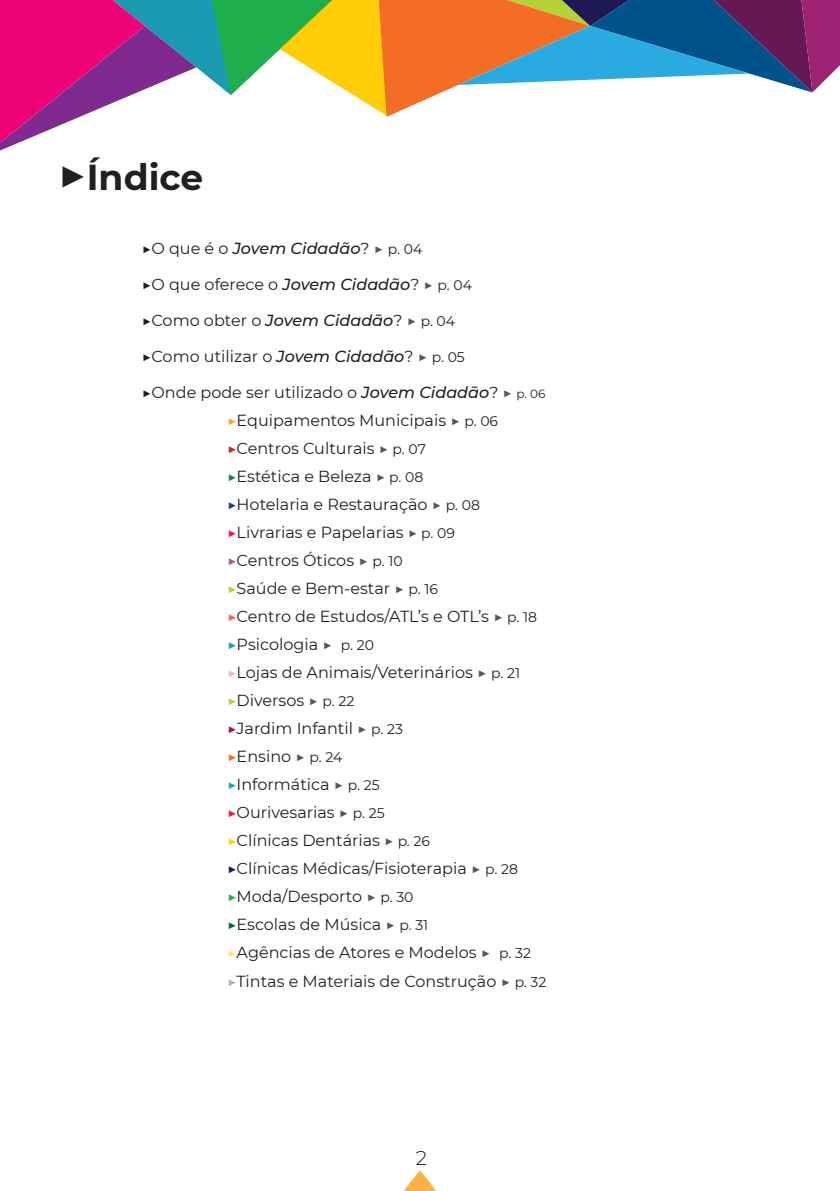
<style>
.page{position:relative;width:840px;height:1191px;background:#fff}
.page>*{position:absolute;margin:0;border:0;box-sizing:border-box;transform-origin:0 0}
.descontos{font:700 36px "Montserrat";color:#231f20}
.t1{font:300 20px "Montserrat";color:#231f20}
.texto{font:16px "Montserrat";color:#231f20}
.texto-2{font:italic 500 16px "Montserrat";color:#231f20}
.s1{font-weight:600;font-size:50px}
.s2{font-weight:600;font-style:normal}
.s3{font-weight:400;font-style:normal}
.s4{font-weight:600;font-style:normal;color:#57585a}
.s5{font-weight:400;font-style:normal;font-size:14px}
.s6{font-weight:600}
.s7{font-weight:500;font-style:italic}
.s8{font-weight:600;color:#57585a}
.s9{font-size:14px}
.s10{font-size:12px}
.s11{font-weight:600;color:#faa633}
.s12{font-weight:600;color:#cb242b}
.s13{font-weight:600;color:#19816a}
.s14{font-weight:600;color:#253f8e}
.s15{font-weight:600;color:#ed1c47}
.s16{font-weight:600;color:#a05f85}
.s17{font-weight:600;color:#b3d237}
.s18{font-weight:600;color:#f26648}
.s19{font-weight:600;color:#1c9ab1}
.s20{font-weight:600;color:#e9b7d4}
.s21{font-weight:600;color:#a61c33}
.s22{font-weight:600;color:#f36e24}
.s23{font-weight:600;color:#1aa9ab}
.s24{font-weight:600;color:#fcd406}
.s25{font-weight:600;color:#1f1854}
.s26{font-weight:600;color:#1eaf4c}
.s27{font-weight:600;color:#0b6755}
.s28{font-weight:600;color:#ffe383}
.s29{font-weight:600;color:#b4b4b3}
</style>
<div class="page">
<svg style="left:0;top:0;width:196px;height:151px"></svg>
<svg style="left:202px;top:0;width:637px;height:117px"></svg>
<svg style="left:403px;top:1170px;width:34px;height:21px"></svg>
<p class="descontos" style="left:57px;top:151px;width:148px"><span class="s1">▶</span>Índice</p>
<p class="texto-2" style="left:142px;top:237px;width:282px"><span class="s2">▶</span><span class="s3">O que é o</span> Jovem Cidadão<span class="s3">?</span> <span class="s4">▶</span> <span class="s5">p. 04</span></p>
<p class="texto" style="left:142px;top:273px;width:331px"><span class="s6">▶</span>O que oferece o <span class="s7">Jovem Cidadão</span>? <span class="s8">▶</span> <span class="s9">p. 04</span></p>
<p class="texto-2" style="left:142px;top:309px;width:314px"><span class="s2">▶</span><span class="s3">Como obter o</span> Jovem Cidadão<span class="s3">?</span> <span class="s4">▶</span> <span class="s5">p. 04</span></p>
<p class="texto" style="left:142px;top:345px;width:324px"><span class="s6">▶</span>Como utilizar o <span class="s7">Jovem Cidadão</span>? <span class="s8">▶</span> <span class="s9">p. 05</span></p>
<p class="texto" style="left:142px;top:381px;width:405px"><span class="s6">▶</span>Onde pode ser utilizado o <span class="s7">Jovem Cidadão</span>? <span class="s8">▶</span> <span class="s10">p. 06</span></p>
<p class="texto" style="left:227px;top:409px;width:272px"><span class="s11">▶</span>Equipamentos Municipais <span class="s8">▶</span> <span class="s9">p. 06</span></p>
<p class="texto" style="left:227px;top:437px;width:200px"><span class="s12">▶</span>Centros Culturais <span class="s8">▶</span> <span class="s9">p. 07</span></p>
<p class="texto" style="left:227px;top:465px;width:198px"><span class="s13">▶</span>Estética e Beleza <span class="s8">▶</span> <span class="s9">p. 08</span></p>
<p class="texto" style="left:227px;top:493px;width:254px"><span class="s14">▶</span>Hotelaria e Restauração <span class="s8">▶</span> <span class="s9">p. 08</span></p>
<p class="texto" style="left:227px;top:521px;width:229px"><span class="s15">▶</span>Livrarias e Papelarias <span class="s8">▶</span> <span class="s9">p. 09</span></p>
<p class="texto" style="left:227px;top:549px;width:177px"><span class="s16">▶</span>Centros Óticos <span class="s8">▶</span> <span class="s9">p. 10</span></p>
<p class="texto" style="left:227px;top:577px;width:212px"><span class="s17">▶</span>Saúde e Bem-estar <span class="s8">▶</span> <span class="s9">p. 16</span></p>
<p class="texto" style="left:227px;top:605px;width:311px"><span class="s18">▶</span>Centro de Estudos/ATL’s e OTL’s <span class="s8">▶</span> <span class="s9">p. 18</span></p>
<p class="texto" style="left:227px;top:633px;width:148px"><span class="s19">▶</span>Psicologia <span class="s8">▶</span> <span class="s9">p. 20</span></p>
<p class="texto" style="left:227px;top:661px;width:294px"><span class="s20">▶</span>Lojas de Animais/Veterinários <span class="s8">▶</span> <span class="s9">p. 21</span></p>
<p class="texto" style="left:227px;top:689px;width:129px"><span class="s17">▶</span>Diversos <span class="s8">▶</span> <span class="s9">p. 22</span></p>
<p class="texto" style="left:227px;top:717px;width:177px"><span class="s21">▶</span>Jardim Infantil <span class="s8">▶</span> <span class="s9">p. 23</span></p>
<p class="texto" style="left:227px;top:745px;width:117px"><span class="s22">▶</span>Ensino <span class="s8">▶</span> <span class="s9">p. 24</span></p>
<p class="texto" style="left:227px;top:773px;width:154px"><span class="s23">▶</span>Informática <span class="s8">▶</span> <span class="s9">p. 25</span></p>
<p class="texto" style="left:227px;top:801px;width:159px"><span class="s15">▶</span>Ourivesarias <span class="s8">▶</span> <span class="s9">p. 25</span></p>
<p class="texto" style="left:227px;top:829px;width:204px"><span class="s24">▶</span>Clínicas Dentárias <span class="s8">▶</span> <span class="s9">p. 26</span></p>
<p class="texto" style="left:227px;top:857px;width:292px"><span class="s25">▶</span>Clínicas Médicas/Fisioterapia <span class="s8">▶</span> <span class="s9">p. 28</span></p>
<p class="texto" style="left:227px;top:885px;width:188px"><span class="s26">▶</span>Moda/Desporto <span class="s8">▶</span> <span class="s9">p. 30</span></p>
<p class="texto" style="left:227px;top:913px;width:203px"><span class="s27">▶</span>Escolas de Música <span class="s8">▶</span> <span class="s9">p. 31</span></p>
<p class="texto" style="left:227px;top:941px;width:305px"><span class="s28">▶</span>Agências de Atores e Modelos <span class="s8">▶</span> <span class="s9">p. 32</span></p>
<p class="texto" style="left:227px;top:969px;width:321px"><span class="s29">▶</span>Tintas e Materiais de Construção <span class="s8">▶</span> <span class="s9">p. 32</span></p>
<p class="t1" style="left:415px;top:1144px;width:13px">2</p>
</div>
